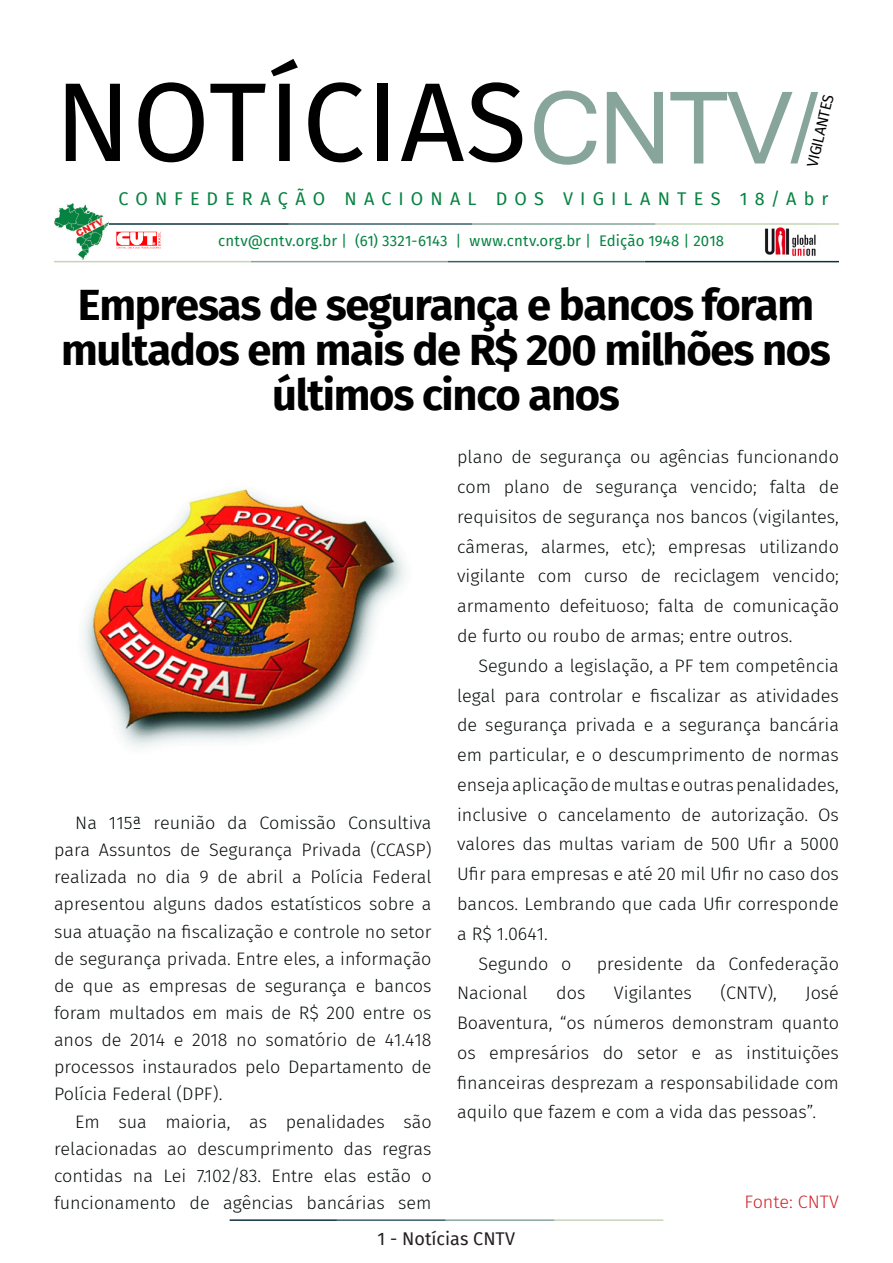
<style>
.page{position:relative;width:893px;height:1263px;background:#fff}
.page>*{position:absolute;margin:0;border:0;box-sizing:border-box;transform-origin:0 0}
.t1{font:112.2px "Fira Sans";letter-spacing:.01em;color:#000}
.t2{font:111px "Latha";color:#87a59a}
.t3{font:700 43.5px/45px "Fira Sans";letter-spacing:-.03em;color:#000001;text-align:center}
.t4{font:300 18px/29.7px "Fira Sans";color:#080d0b;text-align:justify}
.t5{font:18px "Fira Sans";letter-spacing:.395em;color:#068241}
.t6{font:18px "Fira Sans";color:#231f20}
.t7{font:300 18px "Fira Sans";color:#d1232a}
.t8{font:15px "Fira Sans";letter-spacing:.005em;color:#068241}
.t9{font:15px "Fira Sans";color:#000001}
</style>
<div class="page">
<hr style="left:230px;top:1219px;width:107px;height:2px;background:#0e323f">
<hr style="left:337px;top:1219px;width:109px;height:2px;background:#3a5f6d">
<hr style="left:446px;top:1219px;width:109px;height:2px;background:#87a59a">
<hr style="left:555px;top:1219px;width:108px;height:2px;background:#c6d5b7">
<img style="left:764px;top:227px;width:54px;height:34px">
<hr style="left:108px;top:223px;width:181px;height:2px;background:#0e323f">
<hr style="left:289px;top:223px;width:183px;height:2px;background:#3a5f6d">
<hr style="left:472px;top:223px;width:184px;height:2px;background:#87a59a">
<hr style="left:656px;top:223px;width:183px;height:2px;background:#c6d5b7">
<hr style="left:645px;top:261px;width:194px;height:1px;background:#0e323f">
<hr style="left:448px;top:261px;width:197px;height:1px;background:#3a5f6d">
<hr style="left:251px;top:261px;width:197px;height:1px;background:#87a59a">
<hr style="left:54px;top:261px;width:197px;height:1px;background:#c6d5b7">
<img style="left:54px;top:203px;width:54px;height:57px">
<img style="left:108px;top:222px;width:61px;height:27px">
<img style="left:83px;top:489px;width:322px;height:259px">
<p class="t1" style="left:55px;top:37px;width:474px">NOTÍCIAS</p>
<p class="t2" style="left:529px;top:40px;width:290px">CNTV/</p>
<p class="t9" style="left:801px;top:164px;width:76px;rotate:-77deg">VIGILANTES</p>
<p class="t5" style="left:119px;top:185px;width:711px">CONFEDERAÇÃO NACIONAL DOS VIGILANTES 18/Abr</p>
<p class="t8" style="left:218px;top:230px;width:507px">cntv@cntv.org.br | (61) 3321-6143 | www.cntv.org.br | Edição 1948 | 2018</p>
<p class="t3" style="left:61px;top:280px;width:771px">Empresas de segurança e bancos foram multados em mais de R$ 200 milhões nos últimos cinco anos</p>
<p class="t4" style="left:54px;top:809px;width:379px;line-height:27.2px;text-indent:21px">Na 115ª reunião da Comissão Consultiva para Assuntos de Segurança Privada (CCASP) realizada no dia 9 de abril a Polícia Federal apresentou alguns dados estatísticos sobre a sua atuação na fiscalização e controle no setor de segurança privada. Entre eles, a informação de que as empresas de segurança e bancos foram multados em mais de R$ 200 entre os anos de 2014 e 2018 no somatório de 41.418 processos instaurados pelo Departamento de Polícia Federal (DPF).</p>
<p class="t4" style="left:54px;top:1107px;width:379px;line-height:27.2px;text-indent:21px">Em sua maioria, as penalidades são relacionadas ao descumprimento das regras contidas na Lei 7.102/83. Entre elas estão o funcionamento de agências bancárias sem</p>
<p class="t4" style="left:457px;top:442px;width:383px">plano de segurança ou agências funcionando com plano de segurança vencido; falta de requisitos de segurança nos bancos (vigilantes, câmeras, alarmes, etc); empresas utilizando vigilante com curso de reciclagem vencido; armamento defeituoso; falta de comunicação de furto ou roubo de armas; entre outros.</p>
<p class="t4" style="left:457px;top:650px;width:383px;text-indent:21px">Segundo a legislação, a PF tem competência legal para controlar e fiscalizar as atividades de segurança privada e a segurança bancária em particular, e o descumprimento de normas enseja aplicação de multas e outras penalidades, inclusive o cancelamento de autorização. Os valores das multas variam de 500 Ufir a 5000<br>Ufir para empresas e até 20 mil Ufir no caso dos bancos. Lembrando que cada Ufir corresponde a R$ 1.0641.</p>
<p class="t4" style="left:478px;top:948px;width:95px">Segundo o</p>
<p class="t4" style="left:597px;top:948px;width:244px">presidente da Confederação</p>
<p class="t4" style="left:457px;top:978px;width:72px">Nacional</p>
<p class="t4" style="left:556px;top:978px;width:31px">dos</p>
<p class="t4" style="left:614px;top:978px;width:79px">Vigilantes</p>
<p class="t4" style="left:720px;top:978px;width:58px">(CNTV),</p>
<p class="t4" style="left:457px;top:978px;width:383px;text-indent:348px">José Boaventura, “os números demonstram quanto os empresários do setor e as instituições financeiras desprezam a responsabilidade com aquilo que fazem e com a vida das pessoas”.</p>
<p class="t7" style="left:744px;top:1189px;width:96px">Fonte: CNTV</p>
<p class="t6" style="left:378px;top:1225px;width:139px">1 - Notícias CNTV</p>
</div>
